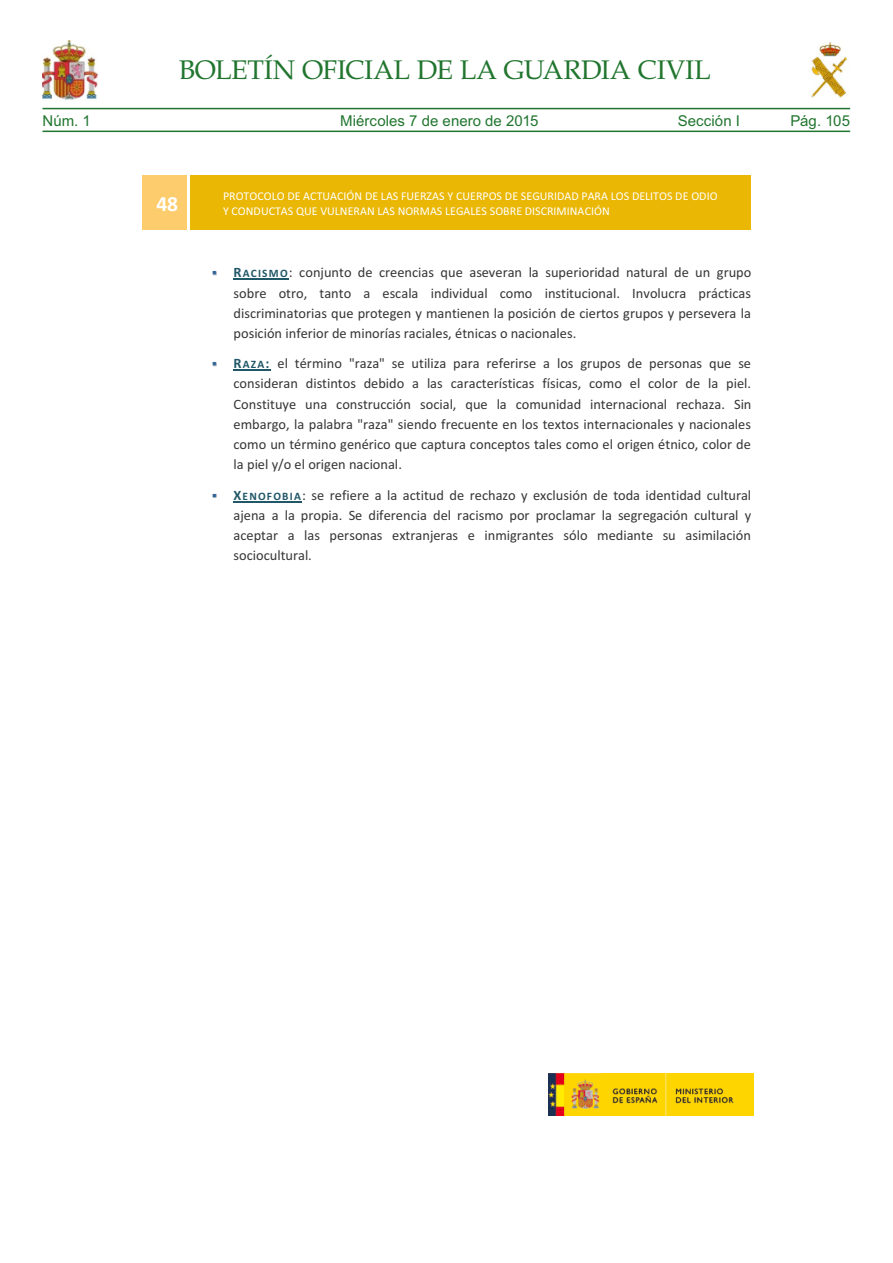
<style>
.page{position:relative;width:893px;height:1263px;background:#fff}
.page>*{position:absolute;margin:0;border:0;box-sizing:border-box;transform-origin:0 0}
.t1{font:27px "Book Antiqua";letter-spacing:-.01em;color:#21752f}
.t2{font:700 21.6px "Calibri";color:#fff}
.t3{font:15px "Arial";color:#21752f}
.t4{font:14.4px/20.2px "Calibri";color:#373535;text-align:justify}
.t5{font:12px/14.5px "Calibri";color:#fff}
.s1{font-weight:700;color:#215868}
.s2{font-weight:700;font-size:11.4px;color:#215868}
</style>
<div class="page">
<img style="left:43px;top:41px;width:55px;height:59px">
<img style="left:811px;top:43px;width:37px;height:55px">
<hr style="left:43px;top:108px;width:807px;height:1px;background:#21752f">
<hr style="left:43px;top:131px;width:807px;height:1px;background:#21752f">
<div style="left:191px;top:175px;width:560px;height:55px;background:#eab704"></div>
<div style="left:143px;top:175px;width:44px;height:54px;background:#fdcc6d"></div>
<img style="left:548px;top:1073px;width:206px;height:43px">
<hr style="left:233px;top:279px;width:56px;height:1px;background:#215868">
<hr style="left:233px;top:369px;width:38px;height:2px;background:#215868">
<hr style="left:233px;top:501px;width:69px;height:1px;background:#215868">
<h1 class="t1" style="left:179px;top:54px;width:533px">BOLETÍN OFICIAL DE LA GUARDIA CIVIL</h1>
<p class="t3" style="left:43px;top:116px;width:50px">Núm. 1</p>
<p class="t3" style="left:340px;top:116px;width:200px">Miércoles 7 de enero de 2015</p>
<p class="t3" style="left:678px;top:116px;width:64px">Sección I</p>
<p class="t3" style="left:790px;top:116px;width:61px">Pág. 105</p>
<h2 class="t2" style="left:156px;top:197px;width:23px">48</h2>
<p class="t5" style="left:223px;top:190px;width:496px">PROTOCOLO DE ACTUACIÓN DE LAS FUERZAS Y CUERPOS DE SEGURIDAD PARA LOS DELITOS DE ODIO<br>Y CONDUCTAS QUE VULNERAN LAS NORMAS LEGALES SOBRE DISCRIMINACIÓN</p>
<p class="t4" style="left:233px;top:263px;width:519px"><span class="s1">R</span><span class="s2">ACISMO</span>: conjunto de creencias que aseveran la superioridad natural de un grupo sobre otro, tanto a escala individual como institucional. Involucra prácticas discriminatorias que protegen y mantienen la posición de ciertos grupos y persevera la posición inferior de minorías raciales, étnicas o nacionales.</p>
<p class="t4" style="left:233px;top:354px;width:519px"><span class="s1">R</span><span class="s2">AZA</span><span class="s1">:</span> el término "raza" se utiliza para referirse a los grupos de personas que se consideran distintos debido a las características físicas, como el color de la piel.<br>Constituye una construcción social, que la comunidad internacional rechaza. Sin embargo, la palabra "raza" siendo frecuente en los textos internacionales y nacionales como un término genérico que captura conceptos tales como el origen étnico, color de la piel y/o el origen nacional.</p>
<p class="t4" style="left:233px;top:486px;width:519px"><span class="s1">X</span><span class="s2">ENOFOBIA</span>: se refiere a la actitud de rechazo y exclusión de toda identidad cultural ajena a la propia. Se diferencia del racismo por proclamar la segregación cultural y aceptar a las personas extranjeras e inmigrantes sólo mediante su asimilación sociocultural.</p>
</div>
